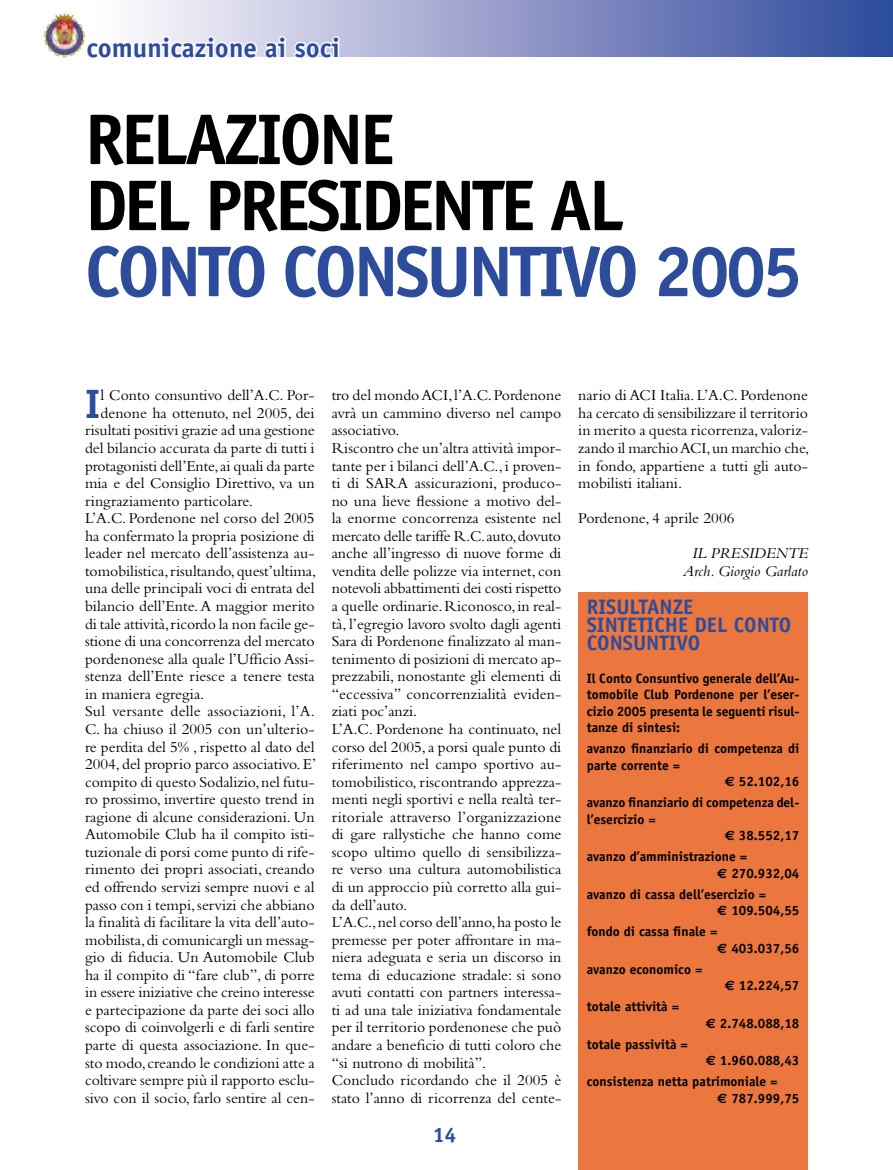
<style>
.page{position:relative;width:893px;height:1170px;background:#fff}
.page>*{position:absolute;margin:0;border:0;box-sizing:border-box;transform-origin:0 0}
.t1{font:700 72px/66px "Officina Sans";letter-spacing:-.05em;color:#000}
.t2{font:700 72px "Officina Sans";letter-spacing:-.05em;color:#2d4c9c}
.t3{font:700 41.1px "Officina Sans";color:#2d4c9c}
.t4{font:700 27px "Officina Sans";color:#2d4c9c}
.t5{font:700 21px/18px "Officina Sans";color:#2d4c9c}
.t6{font:15.75px/17.5px "Bembo";color:#000}
.t7{font:italic 15.75px/17.5px "Bembo";color:#000;text-align:center}
.t8{font:700 13.5px/16.5px "Officina Sans";color:#000}
.s1{font-family:"Euro Sans"}
</style>
<div class="page">
<div style="left:87px;top:0;width:806px;height:56px;background:linear-gradient(to right,#fffdff,#2e469b)"></div>
<img style="left:65px;top:13px;width:16px;height:12px">
<div style="left:578px;top:592px;width:230px;height:577px;background:#eb763e"></div>
<svg style="left:87px;top:26px;width:254px;height:31px"></svg>
<h3 class="t4" style="left:86px;top:31px;width:255px">comunicazione ai soci</h3>
<h1 class="t1" style="left:85px;top:106px;width:541px">Relazione<br>del presidente al</h1>
<h1 class="t2" style="left:85px;top:227px;width:719px">conto consuntivo 2005</h1>
<h2 class="t3" style="left:85px;top:378px;width:13px">I</h2>
<p class="t6" style="left:101px;top:386px;width:216px">l Conto consuntivo dell’A.C. Por-</p>
<p class="t6" style="left:101px;top:404px;width:215px">denone ha ottenuto, nel 2005, dei</p>
<p class="t6" style="left:85px;top:421px;width:231px">risultati positivi grazie ad una gestione</p>
<p class="t6" style="left:85px;top:439px;width:231px">del bilancio accurata da parte di tutti i</p>
<p class="t6" style="left:85px;top:456px;width:231px">protagonisti dell’Ente, ai quali da parte</p>
<p class="t6" style="left:85px;top:474px;width:231px">mia e del Consiglio Direttivo, va un</p>
<p class="t6" style="left:85px;top:491px;width:169px">ringraziamento particolare.</p>
<p class="t6" style="left:85px;top:509px;width:231px">L’A.C. Pordenone nel corso del 2005</p>
<p class="t6" style="left:85px;top:526px;width:231px">ha confermato la propria posizione di</p>
<p class="t6" style="left:85px;top:544px;width:231px">leader nel mercato dell’assistenza au-</p>
<p class="t6" style="left:85px;top:562px;width:233px">tomobilistica, risultando, quest’ultima,</p>
<p class="t6" style="left:85px;top:579px;width:231px">una delle principali voci di entrata del</p>
<p class="t6" style="left:85px;top:597px;width:231px">bilancio dell’Ente. A maggior merito</p>
<p class="t6" style="left:85px;top:614px;width:231px">di tale attività, ricordo la non facile ge-</p>
<p class="t6" style="left:85px;top:632px;width:231px">stione di una concorrenza del mercato</p>
<p class="t6" style="left:85px;top:649px;width:231px">pordenonese alla quale l’Ufficio Assi-</p>
<p class="t6" style="left:85px;top:667px;width:231px">stenza dell’Ente riesce a tenere testa</p>
<p class="t6" style="left:85px;top:684px;width:121px">in maniera egregia.</p>
<p class="t6" style="left:85px;top:702px;width:231px">Sul versante delle associazioni, l’A.</p>
<p class="t6" style="left:85px;top:720px;width:231px">C. ha chiuso il 2005 con un’ulterio-</p>
<p class="t6" style="left:85px;top:737px;width:231px">re perdita del 5% , rispetto al dato del</p>
<p class="t6" style="left:85px;top:755px;width:233px">2004, del proprio parco associativo. E’</p>
<p class="t6" style="left:85px;top:772px;width:231px">compito di questo Sodalizio, nel futu-</p>
<p class="t6" style="left:85px;top:790px;width:231px">ro prossimo, invertire questo trend in</p>
<p class="t6" style="left:85px;top:807px;width:231px">ragione di alcune considerazioni. Un</p>
<p class="t6" style="left:85px;top:825px;width:231px">Automobile Club ha il compito isti-</p>
<p class="t6" style="left:85px;top:842px;width:231px">tuzionale di porsi come punto di rife-</p>
<p class="t6" style="left:85px;top:860px;width:231px">rimento dei propri associati, creando</p>
<p class="t6" style="left:85px;top:877px;width:231px">ed offrendo servizi sempre nuovi e al</p>
<p class="t6" style="left:85px;top:895px;width:231px">passo con i tempi, servizi che abbiano</p>
<p class="t6" style="left:85px;top:913px;width:231px">la finalità di facilitare la vita dell’auto-</p>
<p class="t6" style="left:85px;top:930px;width:231px">mobilista, di comunicargli un messag-</p>
<p class="t6" style="left:85px;top:948px;width:231px">gio di fiducia. Un Automobile Club</p>
<p class="t6" style="left:85px;top:965px;width:231px">ha il compito di “fare club”, di porre</p>
<p class="t6" style="left:85px;top:983px;width:231px">in essere iniziative che creino interesse</p>
<p class="t6" style="left:85px;top:1000px;width:231px">e partecipazione da parte dei soci allo</p>
<p class="t6" style="left:85px;top:1018px;width:231px">scopo di coinvolgerli e di farli sentire</p>
<p class="t6" style="left:85px;top:1035px;width:231px">parte di questa associazione. In que-</p>
<p class="t6" style="left:85px;top:1053px;width:231px">sto modo, creando le condizioni atte a</p>
<p class="t6" style="left:85px;top:1071px;width:231px">coltivare sempre più il rapporto esclu-</p>
<p class="t6" style="left:85px;top:1088px;width:231px">sivo con il socio, farlo sentire al cen-</p>
<p class="t6" style="left:332px;top:386px;width:231px">tro del mondo ACI, l’A.C. Pordenone avrà un cammino diverso nel campo associativo.<br>Riscontro che un’altra attività impor&shy;tante per i bilanci dell’A.C., i proven&shy;ti di SARA assicurazioni, produco&shy;no una lieve flessione a motivo del&shy;la enorme concorrenza esistente nel mercato delle tariffe R.C. auto, dovuto anche all’ingresso di nuove forme di vendita delle polizze via internet, con notevoli abbattimenti dei costi rispetto a quelle ordinarie. Riconosco, in real&shy;tà, l’egregio lavoro svolto dagli agenti Sara di Pordenone finalizzato al man&shy;tenimento di posizioni di mercato ap&shy;prezzabili, nonostante gli elementi di “eccessiva” concorrenzialità eviden&shy;ziati poc’anzi.<br>L’A.C. Pordenone ha continuato, nel corso del 2005, a porsi quale punto di riferimento nel campo sportivo au&shy;tomobilistico, riscontrando apprezza&shy;menti negli sportivi e nella realtà ter&shy;ritoriale attraverso l’organizzazione di gare rallystiche che hanno come scopo ultimo quello di sensibilizza&shy;re verso una cultura automobilistica di un approccio più corretto alla gui&shy;da dell’auto.<br>L’A.C., nel corso dell’anno, ha posto le premesse per poter affrontare in ma&shy;niera adeguata e seria un discorso in tema di educazione stradale: si sono avuti contatti con partners interessa&shy;ti ad una tale iniziativa fondamentale per il territorio pordenonese che può andare a beneficio di tutti coloro che “si nutrono di mobilità”.<br>Concludo ricordando che il 2005 è stato l’anno di ricorrenza del cente-</p>
<p class="t6" style="left:578px;top:386px;width:233px;text-align:justify">nario di ACI Italia. L’A.C. Pordenone ha cercato di sensibilizzare il territorio in merito a questa ricorrenza, valoriz&shy;zando il marchio ACI, un marchio che, in fondo, appartiene a tutti gli auto&shy;mobilisti italiani.</p>
<p class="t6" style="left:578px;top:509px;width:158px">Pordenone, 4 aprile 2006</p>
<p class="t7" style="left:683px;top:544px;width:126px">IL PRESIDENTE<br>Arch. Giorgio Garlato</p>
<h3 class="t5" style="left:587px;top:597px;width:85px">RISULTANZE<br>SINTETI</h3>
<h3 class="t5" style="left:654px;top:615px;width:52px">CHE DEL</h3>
<h3 class="t5" style="left:734px;top:615px;width:23px">CONTO</h3>
<h3 class="t5" style="left:587px;top:633px;width:58px">CONSUNTI</h3>
<h3 class="t5" style="left:677px;top:633px;width:23px">VO</h3>
<p class="t8" style="left:587px;top:669px;width:214px;text-align:justify">Il Conto Consuntivo generale dell’Au&shy;tomobile Club Pordenone per l’eser&shy;cizio 2005 presenta le seguenti risul&shy;tanze di sintesi:</p>
<p class="t8" style="left:587px;top:740px;width:214px">avanzo finanziario di competenza di</p>
<p class="t8" style="left:587px;top:756px;width:95px">parte corrente =</p>
<p class="t8" style="left:725px;top:773px;width:76px"><span class="s1">€</span> 52.102,16</p>
<p class="t8" style="left:587px;top:794px;width:214px">avanzo finanziario di competenza del-</p>
<p class="t8" style="left:587px;top:810px;width:71px">l’esercizio =</p>
<p class="t8" style="left:725px;top:827px;width:76px"><span class="s1">€</span> 38.552,17</p>
<p class="t8" style="left:717px;top:848px;width:84px;text-indent:-130px">avanzo d’amministrazione =<br><span class="s1">€</span> 270.932,04</p>
<p class="t8" style="left:717px;top:885px;width:84px;text-indent:-130px">avanzo di cassa dell’esercizio =<br><span class="s1">€</span> 109.504,55</p>
<p class="t8" style="left:717px;top:923px;width:84px;text-indent:-130px">fondo di cassa finale =<br><span class="s1">€</span> 403.037,56</p>
<p class="t8" style="left:587px;top:960px;width:117px">avanzo economico =</p>
<p class="t8" style="left:725px;top:977px;width:76px"><span class="s1">€</span> 12.224,57</p>
<p class="t8" style="left:587px;top:998px;width:94px">totale attività =</p>
<p class="t8" style="left:706px;top:1014px;width:95px"><span class="s1">€</span> 2.748.088,18</p>
<p class="t8" style="left:587px;top:1035px;width:103px">totale passività =</p>
<p class="t8" style="left:587px;top:1050px;width:212px;line-height:21px;text-indent:119px"><span class="s1">€</span> 1.960.088,43 consistenza netta patrimoniale =</p>
<p class="t8" style="left:717px;top:1089px;width:84px"><span class="s1">€</span> 787.999,75</p>
<h3 class="t5" style="left:433px;top:1125px;width:25px">14</h3>
</div>
